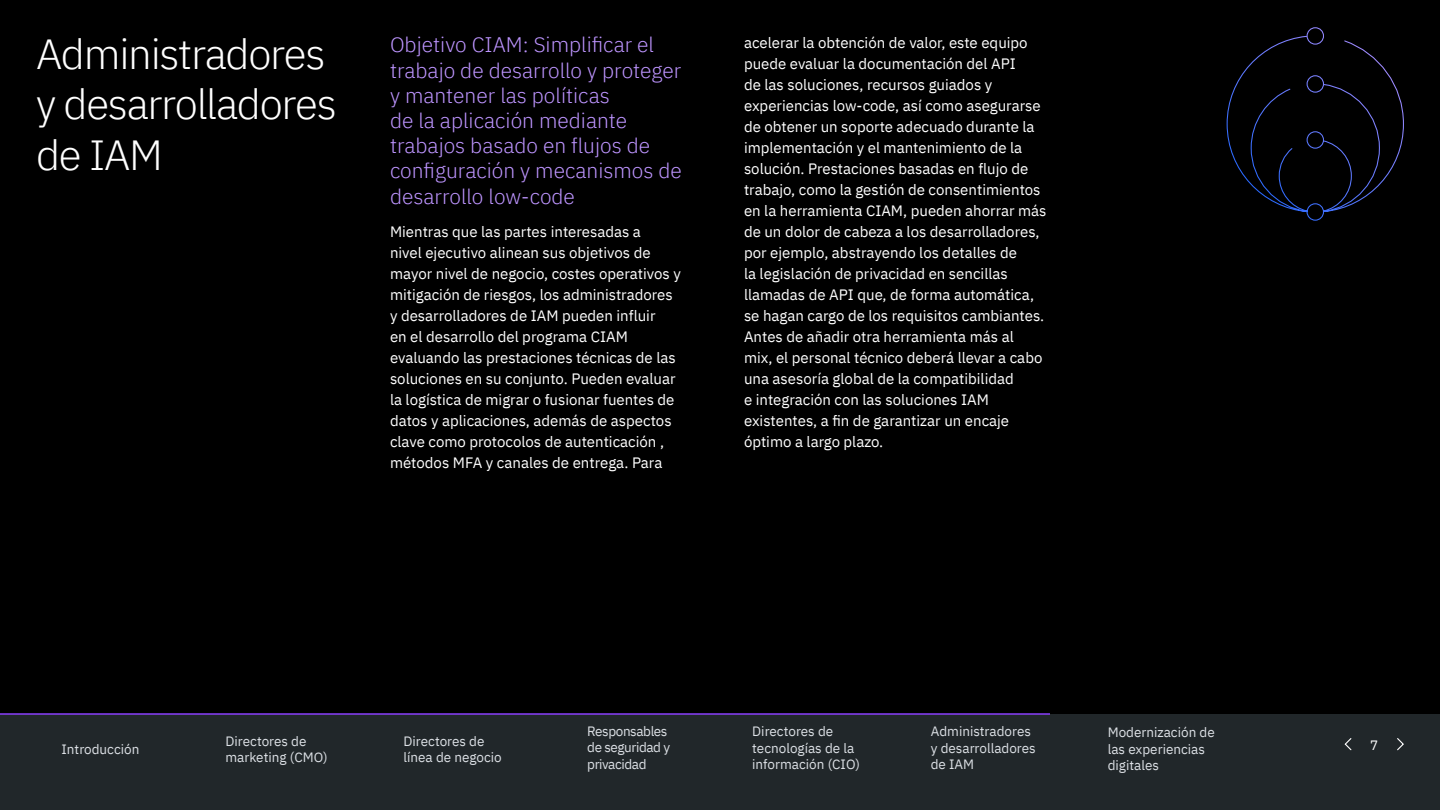
<style>
.page{position:relative;width:1440px;height:810px;background:#fff}
.page>*{position:absolute;margin:0;border:0;box-sizing:border-box;transform-origin:0 0}
.Heading_1_alternate{font:300 42px/50.4px "IBM Plex Sans";letter-spacing:-.03em;color:#fff}
.Goal_text{font:300 21px/25.2px "IBM Plex Sans";color:#be95ff}
.Body_text{font:15px/21px "IBM Plex Sans";color:#fff}
.t1{font:13.5px/16.5px "IBM Plex Sans";color:#dde1e6}
.t2{font:13.5px/16.5px "IBM Plex Sans";letter-spacing:-.03em;color:#dde1e6}
.t3{font:13.5px "IBM Plex Sans";color:#fff}
</style>
<div class="page">
<div style="left:0;top:714px;width:1440px;height:96px;background:#21272a"></div>
<svg style="left:1344px;top:738px;width:8px;height:13px"></svg>
<svg style="left:1397px;top:738px;width:7px;height:13px"></svg>
<div style="left:0;top:0;width:1440px;height:714px;background:#000"></div>
<hr style="left:0;top:713px;width:1050px;height:2px;background:#8a3ffc">
<svg style="left:1226px;top:27px;width:178px;height:194px"></svg>
<p class="Heading_1_alternate" style="left:36px;top:25px;width:302px">Administradores y desarrolladores de IAM</p>
<p class="Goal_text" style="left:390px;top:31px;width:293px">Objetivo CIAM: Simplificar el trabajo de desarrollo y proteger y mantener las políticas<br>de la aplicación mediante trabajos basado en flujos de configuración y mecanismos de desarrollo low-code</p>
<p class="Body_text" style="left:390px;top:220px;width:292px">Mientras que las partes interesadas a<br>nivel ejecutivo alinean sus objetivos de mayor nivel de negocio, costes operativos y mitigación de riesgos, los administradores y desarrolladores de IAM pueden influir<br>en el desarrollo del programa CIAM evaluando las prestaciones técnicas de las soluciones en su conjunto. Pueden evaluar la logística de migrar o fusionar fuentes de datos y aplicaciones, además de aspectos clave como protocolos de autenticación , métodos MFA y canales de entrega. Para</p>
<p class="Body_text" style="left:744px;top:31px;width:304px">acelerar la obtención de valor, este equipo puede evaluar la documentación del API<br>de las soluciones, recursos guiados y experiencias low-code, así como asegurarse de obtener un soporte adecuado durante la implementación y el mantenimiento de la solución. Prestaciones basadas en flujo de trabajo, como la gestión de consentimientos en la herramienta CIAM, pueden ahorrar más de un dolor de cabeza a los desarrolladores, por ejemplo, abstrayendo los detalles de<br>la legislación de privacidad en sencillas llamadas de API que, de forma automática, se hagan cargo de los requisitos cambiantes.<br>Antes de añadir otra herramienta más al<br>mix, el personal técnico deberá llevar a cabo una asesoría global de la compatibilidad<br>e integración con las soluciones IAM existentes, a fin de garantizar un encaje óptimo a largo plazo.</p>
<p class="t1" style="left:62px;top:740px;width:79px">Introducción</p>
<p class="t1" style="left:225px;top:731px;width:104px">Directores de marketing (CMO)</p>
<p class="t2" style="left:587px;top:722px;width:85px">Responsables de seguridad y privacidad</p>
<p class="t1" style="left:752px;top:722px;width:109px">Directores de tecnologías de la información (CIO)</p>
<p class="t1" style="left:931px;top:722px;width:107px">Administradores y desarrolladores de IAM</p>
<p class="t1" style="left:1108px;top:723px;width:109px">Modernización de las experiencias digitales</p>
<p class="t1" style="left:404px;top:731px;width:100px">Directores de línea de negocio</p>
<p class="t3" style="left:1370px;top:735px;width:10px">7</p>
</div>
